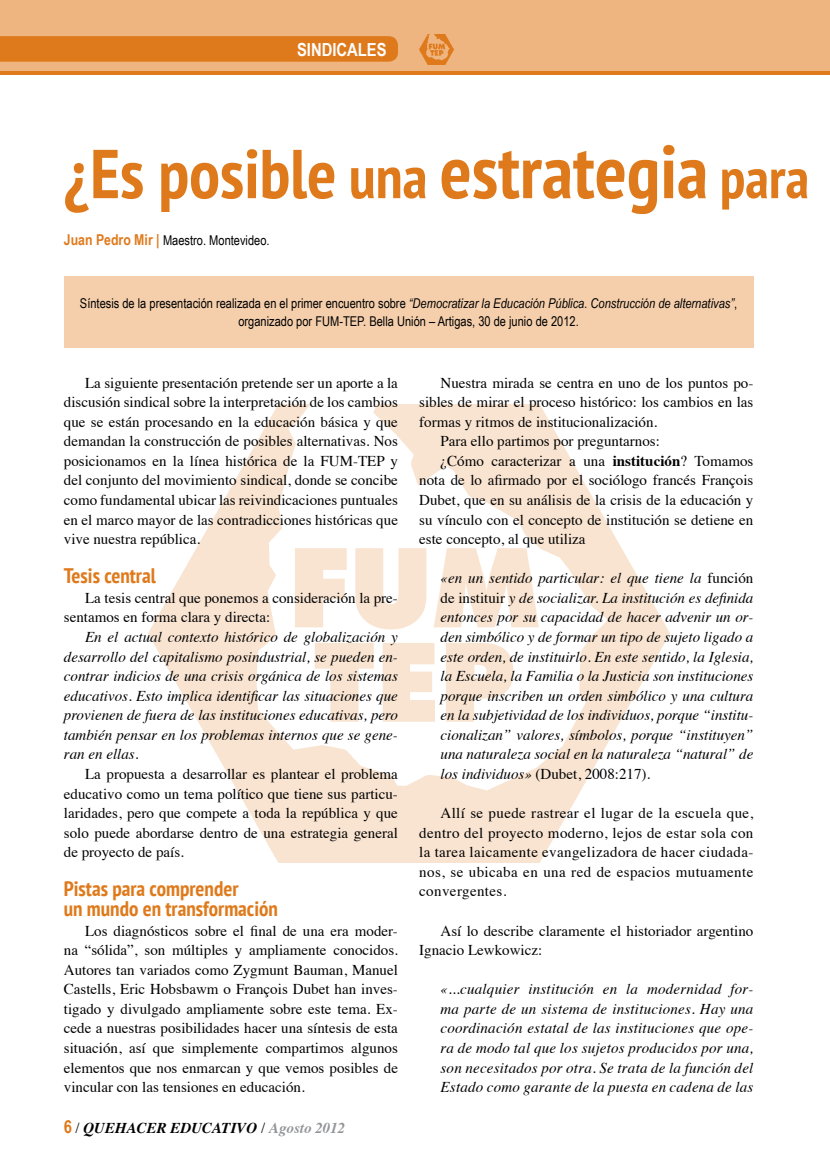
<style>
.page{position:relative;width:830px;height:1170px;background:#fff}
.page>*{position:absolute;margin:0;border:0;box-sizing:border-box;transform-origin:0 0}
.t1{font:700 condensed 69px "PT Sans";color:#df7a1c}
.t2{font:700 condensed 21px/19.5px "PT Sans";color:#df7a1c}
.t3{font:700 18px "Arial Narrow";color:#fff}
.t4{font:15px/19.5px "Times";color:#000;text-align:justify}
.t5{font:italic 15px/19.5px "Times";color:#000;text-align:justify}
.t6{font:italic 700 15px "Times";color:#000}
.t7{font:13.5px/18px "Arial Narrow";color:#000;text-align:center}
.s1{font-size:60px}
.s2{font-size:75px}
.s3{font-size:57px}
.s4{font-weight:700;font-size:15px;color:#df7a1c}
.s5{font-style:italic}
.s6{font-family:"Arial Narrow";font-style:normal;font-size:18px;color:#df7a1c}
.s7{font-weight:400;font-style:normal}
.s8{color:#939598}
.s9{font-weight:700}
.s10{font-style:normal}
</style>
<div class="page">
<svg style="left:0;top:70px;width:829px;height:4px;fill:#df7a1c"></svg>
<div style="left:0;top:0;width:829px;height:70px;background:#eeb580"></div>
<svg style="left:0;top:36px;width:398px;height:26px"></svg>
<img style="left:419px;top:35px;width:34px;height:29px">
<hr style="left:829px;top:0;width:1px;height:74px;background:#df7a1c">
<hr style="left:829px;top:0;width:1px;height:70px;background:#eeb580">
<img style="left:148px;top:405px;width:520px;height:457px">
<div style="left:64px;top:276px;width:689px;height:72px;background:#f5cfac"></div>
<p class="t3" style="left:297px;top:36px;width:91px">SINDICALES</p>
<h1 class="t1" style="left:64px;top:128px;width:746px">¿Es posible <span class="s1">una</span> <span class="s2">estrategia</span> <span class="s3">para</span></h1>
<p class="t7" style="left:64px;top:231px;width:207px"><span class="s4">Juan Pedro Mir |</span> Maestro. Montevideo.</p>
<p class="t7" style="left:80px;top:294px;width:658px">Síntesis de la presentación realizada en el primer encuentro sobre <span class="s5">“Democratizar la Educación Pública. Construcción de alternativas”</span>, organizado por FUM-TEP. Bella Unión – Artigas, 30 de junio de 2012.</p>
<p class="t4" style="left:64px;top:371px;width:335px;text-indent:21px">La siguiente presentación pretende ser un aporte a la discusión sindical sobre la interpretación de los cambios que se están procesando en la educación básica y que demandan la construcción de posibles alternativas. Nos posicionamos en la línea histórica de la FUM-TEP y del conjunto del movimiento sindical, donde se concibe como fundamental ubicar las reivindicaciones puntuales en el marco mayor de las contradicciones históricas que vive nuestra república.</p>
<h2 class="t2" style="left:64px;top:565px;width:93px">Tesis central</h2>
<p class="t4" style="left:64px;top:586px;width:335px;text-indent:21px">La tesis central que ponemos a consideración la pre&shy;sentamos en forma clara y directa:</p>
<p class="t5" style="left:64px;top:626px;width:335px;text-indent:21px">En el actual contexto histórico de globalización y desarrollo del capitalismo posindustrial, se pueden en&shy;contrar indicios de una crisis orgánica de los sistemas educativos. Esto implica identificar las situaciones que provienen de fuera de las instituciones educativas, pero también pensar en los problemas internos que se gene&shy;ran en ellas.</p>
<p class="t4" style="left:64px;top:762px;width:335px;text-indent:21px">La propuesta a desarrollar es plantear el problema educativo como un tema político que tiene sus particu&shy;laridades, pero que compete a toda la república y que solo puede abordarse dentro de una estrategia general de proyecto de país.</p>
<h2 class="t2" style="left:64px;top:878px;width:215px">Pistas para comprender<br>un mundo en transformación</h2>
<p class="t4" style="left:64px;top:919px;width:335px;text-indent:21px">Los diagnósticos sobre el final de una era moder&shy;na “sólida”, son múltiples y ampliamente conocidos.<br>Autores tan variados como Zygmunt Bauman, Manuel Castells, Eric Hobsbawm o François Dubet han inves&shy;tigado y divulgado ampliamente sobre este tema. Ex&shy;cede a nuestras posibilidades hacer una síntesis de esta situación, así que simplemente compartimos algunos elementos que nos enmarcan y que vemos posibles de vincular con las tensiones en educación.</p>
<p class="t6" style="left:64px;top:1113px;width:283px"><span class="s6">6</span> <span class="s7">/</span> QUEHACER EDUCATIVO <span class="s7">/</span> <span class="s8">Agosto 2012</span></p>
<p class="t4" style="left:440px;top:371px;width:314px">Nuestra mirada se centra en uno de los puntos po-</p>
<p class="t4" style="left:419px;top:391px;width:335px">sibles de mirar el proceso histórico: los cambios en las</p>
<p class="t4" style="left:419px;top:410px;width:239px">formas y ritmos de institucionalización.</p>
<p class="t4" style="left:440px;top:430px;width:221px">Para ello partimos por preguntarnos:</p>
<p class="t4" style="left:440px;top:450px;width:314px">¿Cómo caracterizar a una <span class="s9">institución</span>? Tomamos</p>
<p class="t4" style="left:419px;top:469px;width:335px">nota de lo afirmado por el sociólogo francés François</p>
<p class="t4" style="left:419px;top:489px;width:335px">Dubet, que en su análisis de la crisis de la educación y</p>
<p class="t4" style="left:419px;top:508px;width:335px">su vínculo con el concepto de institución se detiene en</p>
<p class="t4" style="left:419px;top:528px;width:168px">este concepto, al que utiliza</p>
<p class="t5" style="left:440px;top:567px;width:314px">«en un sentido particular: el que tiene la <span class="s10">función de instituir</span> y de socializar. La institución es definida entonces por su capacidad de hacer advenir un or&shy;den simbólico y de formar un tipo de sujeto ligado a este orden, de instituirlo. En este sentido, la Iglesia, la Escuela, la Familia o la Justicia son instituciones porque inscriben un orden simbólico y una cultura en la subjetividad de los individuos, porque “institu&shy;cionalizan” valores, símbolos, porque “instituyen” una naturaleza social en la naturaleza “natural” de los individuos» <span class="s10">(Dubet, 2008:217).</span></p>
<p class="t4" style="left:419px;top:802px;width:335px;text-indent:21px">Allí se puede rastrear el lugar de la escuela que, dentro del proyecto moderno, lejos de estar sola con la tarea laicamente evangelizadora de hacer ciudada&shy;nos, se ubicaba en una red de espacios mutuamente convergentes.</p>
<p class="t4" style="left:419px;top:919px;width:335px;text-indent:21px">Así lo describe claramente el historiador argentino<br>Ignacio Lewkowicz:</p>
<p class="t5" style="left:440px;top:978px;width:314px">«...cualquier institución en la modernidad for&shy;ma parte de un sistema de instituciones. Hay una coordinación estatal de las instituciones que ope&shy;ra de modo tal que los sujetos producidos por una, son necesitados por otra. Se trata de la función del Estado como garante de la puesta en cadena de las</p>
</div>
